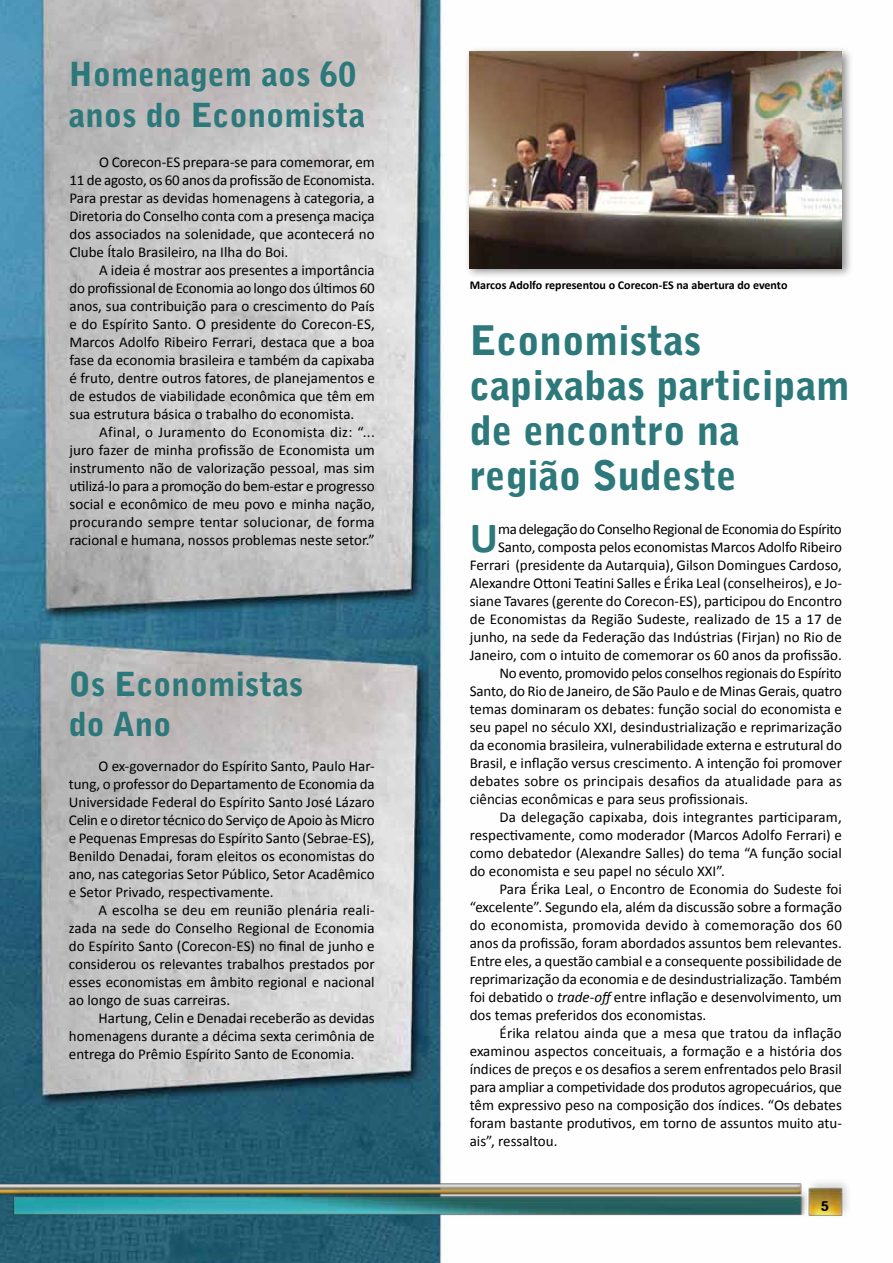
<style>
.page{position:relative;width:893px;height:1263px;background:#fff}
.page>*{position:absolute;margin:0;border:0;box-sizing:border-box;transform-origin:0 0}
.t1{font:700 43.35px "Calibri";color:#2c787a}
.t2{font:900 40.5px/45px "Bell Gothic Std";color:#2c787a}
.t3{font:900 33px/40.5px "Bell Gothic Std";color:#2c787a}
.t4{font:15px/18px "Calibri";color:#000;text-align:justify}
.t5{font:15px "Calibri";letter-spacing:-.02em;color:#000}
.t6{font:15px "Calibri";letter-spacing:-.025em;color:#000}
.t7{font:500 15px "Blur";color:#000}
.t8{font:700 12px "Calibri";color:#000}
.s1{font-style:italic}
</style>
<div class="page">
<img style="left:0;top:0;width:848px;height:1263px">
<div style="left:464px;top:46px;width:389px;height:233px;background:#000;opacity:.45"></div>
<img style="left:470px;top:51px;width:372px;height:217px">
<h3 class="t3" style="left:69px;top:55px;width:298px">Homenagem aos 60 anos do Economista</h3>
<p class="t4" style="left:69px;top:153px;width:307px;text-indent:30px">O Corecon-ES prepara-se para comemorar, em 11 de agosto, os 60 anos da profissão de Economista.<br>Para prestar as devidas homenagens à categoria, a Diretoria do Conselho conta com a presença maciça dos associados na solenidade, que acontecerá no Clube Ítalo Brasileiro, na Ilha do Boi.</p>
<p class="t4" style="left:69px;top:261px;width:307px;text-indent:30px">A ideia é mostrar aos presentes a importância do profissional de Economia ao longo dos últimos 60 anos, sua contribuição para o crescimento do País e do Espírito Santo. O presidente do Corecon-ES, Marcos Adolfo Ribeiro Ferrari, destaca que a boa fase da economia brasileira e também da capixaba é fruto, dentre outros fatores, de planejamentos e de estudos de viabilidade econômica que têm em sua estrutura básica o trabalho do economista.</p>
<p class="t4" style="left:69px;top:423px;width:307px;text-indent:30px">Afinal, o Juramento do Economista diz: “... juro fazer de minha profissão de Economista um instrumento não de valorização pessoal, mas sim utilizá-lo para a promoção do bem-estar e progresso social e econômico de meu povo e minha nação, procurando sempre tentar solucionar, de forma racional e humana, nossos problemas neste setor.”</p>
<h3 class="t3" style="left:69px;top:664px;width:236px">Os Economistas do Ano</h3>
<p class="t4" style="left:69px;top:757px;width:307px;text-indent:30px">O ex-governador do Espírito Santo, Paulo Har&shy;tung, o professor do Departamento de Economia da Universidade Federal do Espírito Santo José Lázaro Celin e o diretor técnico do Serviço de Apoio às Micro e Pequenas Empresas do Espírito Santo (Sebrae-ES), Benildo Denadai, foram eleitos os economistas do ano, nas categorias Setor Público, Setor Acadêmico e Setor Privado, respectivamente.</p>
<p class="t4" style="left:69px;top:901px;width:307px;text-indent:30px">A escolha se deu em reunião plenária reali&shy;zada na sede do Conselho Regional de Economia do Espírito Santo (Corecon-ES) no final de junho e considerou os relevantes trabalhos prestados por esses economistas em âmbito regional e nacional ao longo de suas carreiras.</p>
<p class="t4" style="left:69px;top:1009px;width:307px;text-indent:30px">Hartung, Celin e Denadai receberão as devidas homenagens durante a décima sexta cerimônia de entrega do Prêmio Espírito Santo de Economia.</p>
<p class="t8" style="left:470px;top:277px;width:319px">Marcos Adolfo representou o Corecon-ES na abertura do evento</p>
<h2 class="t2" style="left:470px;top:318px;width:382px">Economistas capixabas participam de encontro na região Sudeste</h2>
<h1 class="t1" style="left:470px;top:511px;width:30px">U</h1>
<p class="t6" style="left:498px;top:520px;width:345px">ma delegação do Conselho Regional de Economia do Espírito</p>
<p class="t4" style="left:498px;top:538px;width:345px">Santo, composta pelos economistas Marcos Adolfo Ribeiro</p>
<p class="t4" style="left:470px;top:556px;width:374px">Ferrari (presidente da Autarquia), Gilson Domingues Cardoso,</p>
<p class="t4" style="left:470px;top:574px;width:374px">Alexandre Ottoni Teatini Salles e Érika Leal (conselheiros), e Jo-</p>
<p class="t4" style="left:470px;top:592px;width:374px">siane Tavares (gerente do Corecon-ES), participou do Encontro</p>
<p class="t4" style="left:470px;top:610px;width:374px">de Economistas da Região Sudeste, realizado de 15 a 17 de</p>
<p class="t4" style="left:470px;top:628px;width:374px">junho, na sede da Federação das Indústrias (Firjan) no Rio de</p>
<p class="t4" style="left:470px;top:646px;width:374px">Janeiro, com o intuito de comemorar os 60 anos da profissão.</p>
<p class="t5" style="left:499px;top:664px;width:344px">No evento, promovido pelos conselhos regionais do Espírito</p>
<p class="t4" style="left:470px;top:682px;width:374px">Santo, do Rio de Janeiro, de São Paulo e de Minas Gerais, quatro</p>
<p class="t4" style="left:470px;top:700px;width:374px">temas dominaram os debates: função social do economista e</p>
<p class="t4" style="left:470px;top:718px;width:374px">seu papel no século XXI, desindustrialização e reprimarização</p>
<p class="t4" style="left:470px;top:736px;width:374px">da economia brasileira, vulnerabilidade externa e estrutural do</p>
<p class="t4" style="left:470px;top:754px;width:374px">Brasil, e inflação versus crescimento. A intenção foi promover</p>
<p class="t4" style="left:470px;top:772px;width:374px">debates sobre os principais desafios da atualidade para as</p>
<p class="t4" style="left:470px;top:790px;width:280px">ciências econômicas e para seus profissionais.</p>
<p class="t4" style="left:499px;top:808px;width:344px">Da delegação capixaba, dois integrantes participaram,</p>
<p class="t4" style="left:470px;top:826px;width:374px">respectivamente, como moderador (Marcos Adolfo Ferrari) e</p>
<p class="t4" style="left:470px;top:844px;width:374px">como debatedor (Alexandre Salles) do tema “A função social</p>
<p class="t4" style="left:470px;top:862px;width:257px">do economista e seu papel no século XXI”.</p>
<p class="t4" style="left:499px;top:880px;width:344px">Para Érika Leal, o Encontro de Economia do Sudeste foi</p>
<p class="t4" style="left:470px;top:898px;width:374px">“excelente”. Segundo ela, além da discussão sobre a formação</p>
<p class="t4" style="left:470px;top:916px;width:374px">do economista, promovida devido à comemoração dos 60</p>
<p class="t4" style="left:470px;top:934px;width:374px">anos da profissão, foram abordados assuntos bem relevantes.</p>
<p class="t4" style="left:470px;top:952px;width:374px">Entre eles, a questão cambial e a consequente possibilidade de</p>
<p class="t4" style="left:470px;top:970px;width:374px">reprimarização da economia e de desindustrialização. Também</p>
<p class="t4" style="left:470px;top:988px;width:374px">foi debatido o <span class="s1">trade-off</span> entre inflação e desenvolvimento, um</p>
<p class="t4" style="left:470px;top:1006px;width:238px">dos temas preferidos dos economistas.</p>
<p class="t4" style="left:499px;top:1024px;width:344px">Érika relatou ainda que a mesa que tratou da inflação</p>
<p class="t4" style="left:470px;top:1042px;width:374px">examinou aspectos conceituais, a formação e a história dos</p>
<p class="t4" style="left:470px;top:1060px;width:374px">índices de preços e os desafios a serem enfrentados pelo Brasil</p>
<p class="t4" style="left:470px;top:1078px;width:374px">para ampliar a competividade dos produtos agropecuários, que</p>
<p class="t4" style="left:470px;top:1096px;width:374px">têm expressivo peso na composição dos índices. “Os debates</p>
<p class="t4" style="left:470px;top:1114px;width:374px">foram bastante produtivos, em torno de assuntos muito atu-</p>
<p class="t4" style="left:470px;top:1132px;width:89px">ais”, ressaltou.</p>
<p class="t7" style="left:821px;top:1197px;width:9px">5</p>
</div>
